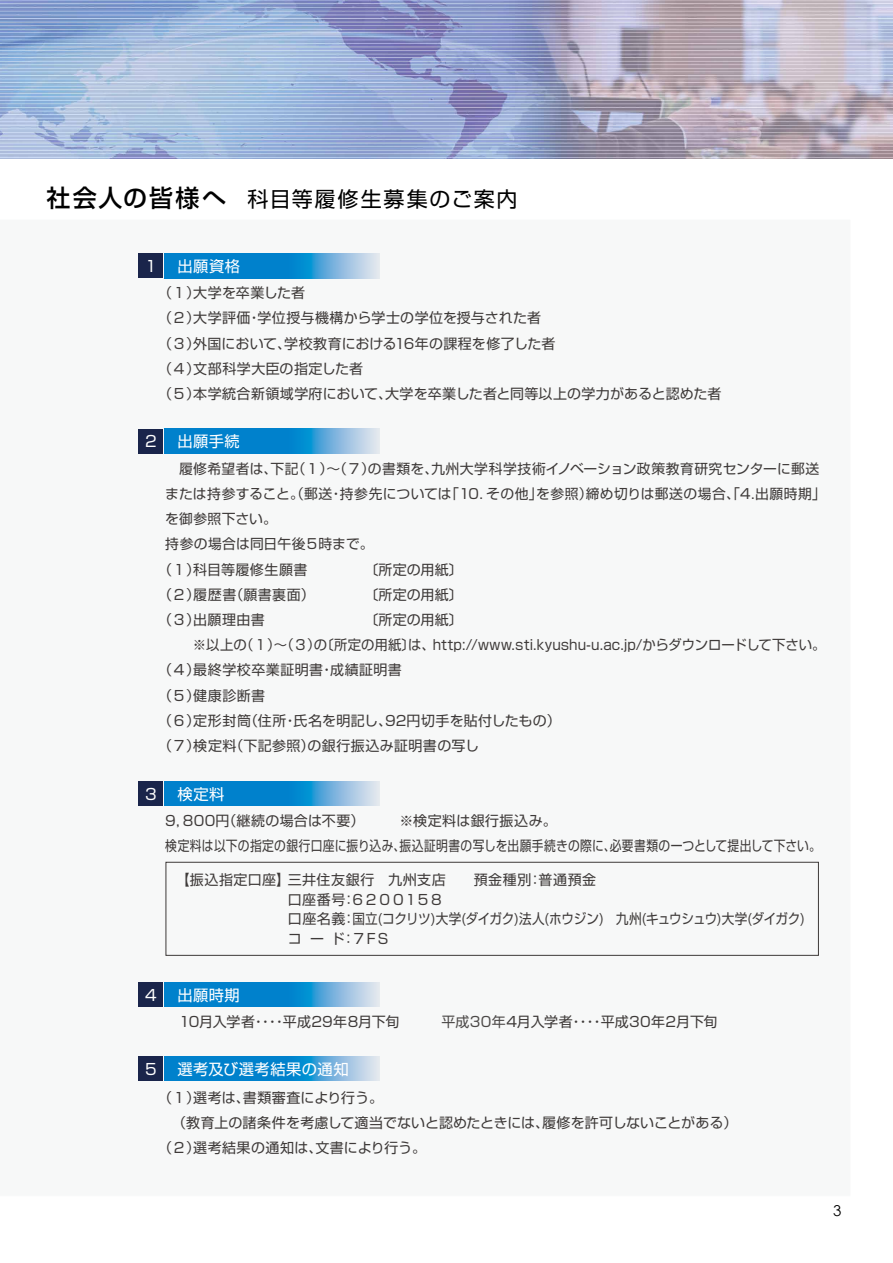
<style>
.page{position:relative;width:893px;height:1263px;background:#fff}
.page>*{position:absolute;margin:0;border:0;box-sizing:border-box;transform-origin:0 0}
.t1{font:21px "Shin Go Pro";letter-spacing:.08em;color:#000}
.t2{font:15.3px "Shin Go Pro";letter-spacing:.03em;color:#fff}
.t3{font:15px "Century Gothic";color:#000}
.t4{font:13.95px/25.2px "Shin Go Pro";letter-spacing:.02em;color:#3e3a39}
.t5{font:13.8px/25.2px "Shin Go Pro";letter-spacing:.015em;color:#3e3a39}
.s1{font-weight:500;font-size:24px}
.s2{color:#413d3c}
.s3{color:#4c4948}
</style>
<div class="page">
<img style="left:0;top:0;width:893px;height:158px">
<div style="left:166px;top:862px;width:653px;height:93px;border:1px solid #3e3a39"></div>
<div style="left:139px;top:254px;width:24px;height:24px;background:#1a254b"></div>
<svg style="left:165px;top:254px;width:215px;height:24px;background:#2e96d3"></svg>
<div style="left:139px;top:429px;width:24px;height:24px;background:#1a254b"></div>
<svg style="left:165px;top:429px;width:215px;height:24px;background:#2e96d3"></svg>
<div style="left:139px;top:781px;width:24px;height:25px;background:#1a254b"></div>
<svg style="left:165px;top:781px;width:215px;height:25px;background:#2e96d3"></svg>
<div style="left:139px;top:982px;width:24px;height:25px;background:#1a254b"></div>
<svg style="left:165px;top:982px;width:215px;height:25px;background:#2e96d3"></svg>
<div style="left:139px;top:1056px;width:24px;height:25px;background:#1a254b"></div>
<svg style="left:165px;top:1056px;width:215px;height:25px;background:#2e96d3"></svg>
<h1 class="t1" style="left:46px;top:182px;width:472px"><span class="s1">社会人の皆様へ</span> 科目等履修生募集のご案内</h1>
<p class="t2" style="left:145px;top:254px;width:13px">1</p>
<p class="t2" style="left:178px;top:254px;width:64px">出願資格</p>
<p class="t4" style="left:158px;top:279px;width:565px"><span class="s2">（１）</span>大学を卒業した者<br><span class="s2">（２）</span>大学評価・学位授与機構から学士の学位を授与された者<br><span class="s2">（３）</span>外国において、学校教育における16年の課程を修了した者<br><span class="s2">（４）</span>文部科学大臣の指定した者<br><span class="s2">（５）</span>本学統合新領域学府において、大学を卒業した者と同等以上の学力があると認めた者</p>
<p class="t2" style="left:145px;top:429px;width:13px">2</p>
<p class="t2" style="left:178px;top:429px;width:64px">出願手続</p>
<p class="t5" style="left:165px;top:455px;width:662px">　履修希望者は、下記（１）～（７）の書類を、九州大学科学技術イノベーション政策教育研究センターに郵送または持参すること。（郵送・持参先については「10．その他」を参照）締め切りは郵送の場合、「4.出願時期」を御参照下さい。<br>持参の場合は同日午後５時まで。</p>
<p class="t4" style="left:158px;top:555px;width:151px">（１）科目等履修生願書</p>
<p class="t4" style="left:364px;top:555px;width:100px">〔所定の用紙〕</p>
<p class="t4" style="left:158px;top:580px;width:158px">（２）履歴書（願書裏面）</p>
<p class="t4" style="left:364px;top:580px;width:100px">〔所定の用紙〕</p>
<p class="t4" style="left:158px;top:605px;width:108px">（３）出願理由書</p>
<p class="t4" style="left:364px;top:605px;width:100px">〔所定の用紙〕</p>
<p class="t5" style="left:193px;top:630px;width:634px">※以上の（１）～（３）の〔所定の用紙〕は、http://www.sti.kyushu-u.ac.jp/からダウンロードして下さい。</p>
<p class="t4" style="left:158px;top:656px;width:404px">（４）最終学校卒業証明書・成績証明書<br>（５）健康診断書<br>（６）定形封筒（住所・氏名を明記し、92円切手を貼付したもの）（７）検定料（下記参照）の銀行振込み証明書の写し</p>
<p class="t2" style="left:145px;top:781px;width:13px">3</p>
<p class="t2" style="left:178px;top:781px;width:48px">検定料</p>
<p class="t4" style="left:165px;top:807px;width:657px">9，800円（継続の場合は不要）　　　※検定料は銀行振込み。<br>検定料は以下の指定の銀行口座に振り込み、振込証明書の写しを出願手続きの際に、必要書類の一つとして提出して下さい。</p>
<p class="t4" style="left:288px;top:868px;width:518px;line-height:19.5px;text-indent:-112px">【振込指定口座】三井住友銀行　九州支店　　預金種別：普通預金<br>口座番号：6200158<br>口座名義：国立(コクリツ)大学(ダイガク)法人(ホウジン)　九州(キュウシュウ)大学(ダイガク)コード：７ＦＳ</p>
<p class="t2" style="left:145px;top:982px;width:13px">4</p>
<p class="t2" style="left:178px;top:982px;width:64px">出願時期</p>
<p class="t4" style="left:179px;top:1008px;width:540px">10月入学者・・・・平成29年8月下旬　　　<span class="s3">平成30年</span>4月入学者・・・・平成30年2月下旬</p>
<p class="t2" style="left:145px;top:1056px;width:13px">5</p>
<p class="t2" style="left:178px;top:1056px;width:173px">選考及び選考結果の通知</p>
<p class="t4" style="left:158px;top:1083px;width:226px">（１）選考は、書類審査により行う。</p>
<p class="t4" style="left:165px;top:1108px;width:574px">　（教育上の諸条件を考慮して適当でないと認めたときには、履修を許可しないことがある）</p>
<p class="t4" style="left:158px;top:1133px;width:269px">（２）選考結果の通知は、文書により行う。</p>
<p class="t3" style="left:833px;top:1201px;width:10px">3</p>
</div>
